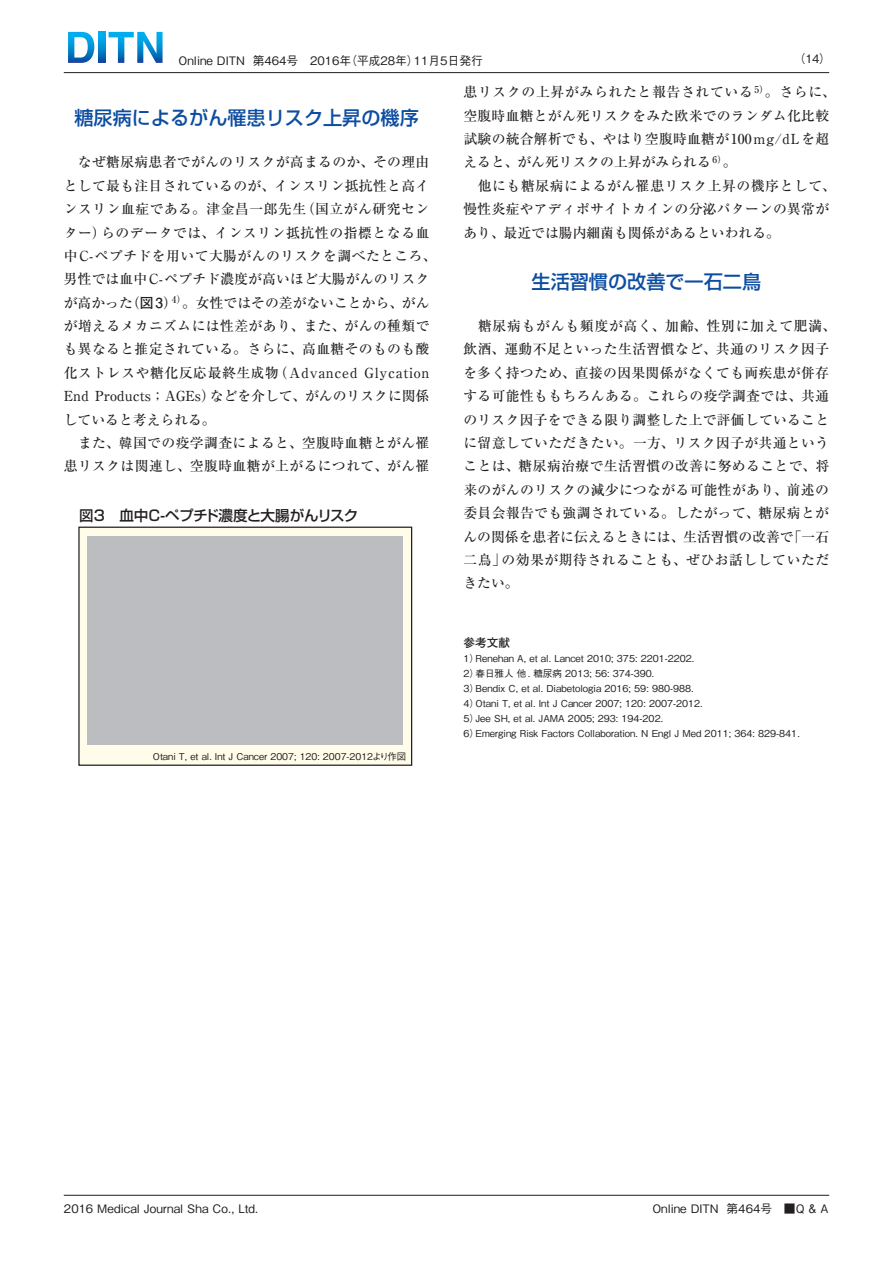
<style>
.page{position:relative;width:893px;height:1263px;background:#fff}
.page>*{position:absolute;margin:0;border:0;box-sizing:border-box;transform-origin:0 0}
.t1{font:500 19.2px "Shin Go Pro";color:#0d4da1}
.t2{font:500 14.55px "Shin Go Pro";letter-spacing:-.04em;color:#231f20}
.t3{font:500 13.8px/23.4px "Ryumin Pro";letter-spacing:.025em;color:#231f20}
.t4{font:500 13.8px/23.4px "Ryumin Pro";color:#231f20}
.t5{font:500 13.8px "Ryumin Pro";letter-spacing:.055em;color:#231f20}
.t6{font:500 13.8px "Ryumin Pro";letter-spacing:.05em;color:#231f20}
.t7{font:500 11.7px "Gothic BBB Pro";color:#231f20}
.t8{font:700 11.7px "Futo Go B101 Pro";color:#231f20}
.t9{font:500 9.6px/14.9px "Gothic BBB Pro";color:#231f20}
.t10{font:500 9.45px "Gothic BBB Pro";color:#231f20}
.t11{font:500 9.45px "Ryumin Pro";color:#231f20}
.s1{font-size:13.8px}
.s2{font-family:"Futo Go B101 Pro";font-weight:700}
</style>
<div class="page">
<svg style="left:68px;top:32px;width:26px;height:31px"></svg>
<svg style="left:99px;top:32px;width:6px;height:31px"></svg>
<svg style="left:109px;top:32px;width:54px;height:31px"></svg>
<hr style="left:64px;top:1195px;width:765px;height:1px;background:#231f20">
<hr style="left:64px;top:72px;width:765px;height:1px;background:#231f20">
<div style="left:79px;top:527px;width:333px;height:238px;background:#fffde9"></div>
<div style="left:78px;top:527px;width:334px;height:239px;border:1px solid #231f20"></div>
<div style="left:87px;top:536px;width:316px;height:208px;background:#bcbdc0"></div>
<p class="t7" style="left:179px;top:51px;width:68px">Online DITN</p>
<p class="t7" style="left:253px;top:51px;width:167px">第464号　2016 （年平成28年）</p>
<p class="t7" style="left:414px;top:51px;width:70px">11月5日発行</p>
<p class="t7" style="left:794px;top:50px;width:39px">)14(</p>
<h1 class="t1" style="left:74px;top:102px;width:346px">糖尿病によるがん罹患リスク上昇の機序</h1>
<p class="t3" style="left:64px;top:150px;width:367px;text-align:right">　なぜ糖尿病患者でがんのリスクが高まるのか、その理由として最も注目されているのが、インスリン抵抗性と高イ（国立がん研究セン</p>
<p class="t3" style="left:101px;top:196px;width:330px;text-indent:-37px">ンスリン血症である。津金昌一郎先生<br>らのデータでは、インスリン抵抗性の指標となる血</p>
<p class="t3" style="left:64px;top:220px;width:44px">ター）</p>
<p class="t3" style="left:64px;top:243px;width:374px">中C-ペプチドを用いて大腸がんのリスクを調べたところ、</p>
<p class="t3" style="left:64px;top:266px;width:367px">男性では血中C-ペプチド濃度が高いほど大腸がんのリスク</p>
<p class="t4" style="left:196px;top:290px;width:235px">女性ではその差がないことから、がん</p>
<p class="t11" style="left:172px;top:292px;width:26px">4）<span class="s1">。</span></p>
<p class="t3" style="left:126px;top:290px;width:52px">（<span class="s2">図</span> ）<span class="s2">3</span></p>
<p class="t3" style="left:64px;top:290px;width:71px">が高かった</p>
<p class="t3" style="left:64px;top:313px;width:367px">が増えるメカニズムには性差があり、また、がんの種類で</p>
<p class="t3" style="left:64px;top:337px;width:367px">も異なると推定されている。さらに、高血糖そのものも酸</p>
<p class="t6" style="left:365px;top:362px;width:66px">Glycation</p>
<p class="t6" style="left:274px;top:362px;width:85px">（Advanced</p>
<p class="t3" style="left:210px;top:360px;width:221px;text-indent:-146px">化ストレスや糖化反応最終生成物<br>などを介して、がんのリスクに関係</p>
<p class="t3" style="left:64px;top:383px;width:367px">End Products；AGEs）<br>していると考えられる。<br>　また、韓国での疫学調査によると、空腹時血糖とがん罹患リスクは関連し、空腹時血糖が上がるにつれて、がん罹</p>
<p class="t2" style="left:79px;top:504px;width:281px">図3　血中Ｃ-ペプチド濃度と大腸がんリスク</p>
<p class="t10" style="left:153px;top:749px;width:255px">Otani T, et al. Int J Cancer 2007; 120: 2007-2012より作図</p>
<p class="t11" style="left:755px;top:82px;width:26px">5）<span class="s1">。</span></p>
<p class="t3" style="left:463px;top:79px;width:367px">患リスクの上昇がみられたと報告されている<br>空腹時血糖とがん死リスクをみた欧米でのランダム化比較試験の統合解析でも、やはり空腹時血糖が100mg/dLを超</p>
<p class="t11" style="left:713px;top:152px;width:26px"><span class="s1">。</span>( 6</p>
<p class="t3" style="left:779px;top:79px;width:58px">さらに、</p>
<p class="t3" style="left:463px;top:149px;width:374px">えると、がん死リスクの上昇がみられる<br>　他にも糖尿病によるがん罹患リスク上昇の機序として、慢性炎症やアディポサイトカインの分泌パターンの異常があり、最近では腸内細菌も関係があるといわれる。</p>
<h1 class="t1" style="left:531px;top:266px;width:231px">生活習慣の改善で一石二鳥</h1>
<p class="t5" style="left:463px;top:315px;width:374px">　糖尿病もがんも頻度が高く、加齢、性別に加えて肥満、</p>
<p class="t3" style="left:463px;top:337px;width:367px">飲酒、運動不足といった生活習慣など、共通のリスク因子</p>
<p class="t3" style="left:463px;top:360px;width:367px">を多く持つため、直接の因果関係がなくても両疾患が併存</p>
<p class="t3" style="left:463px;top:383px;width:367px">する可能性ももちろんある。これらの疫学調査では、共通</p>
<p class="t3" style="left:463px;top:407px;width:367px">のリスク因子をできる限り調整した上で評価していること</p>
<p class="t3" style="left:463px;top:430px;width:367px">に留意していただきたい。一方、リスク因子が共通という</p>
<p class="t3" style="left:463px;top:453px;width:367px">ことは、糖尿病治療で生活習慣の改善に努めることで、将</p>
<p class="t3" style="left:463px;top:477px;width:367px">来のがんのリスクの減少につながる可能性があり、前述の</p>
<p class="t3" style="left:463px;top:500px;width:367px">委員会報告でも強調されている。したがって、糖尿病とが</p>
<p class="t3" style="left:788px;top:524px;width:43px">「一石</p>
<p class="t4" style="left:501px;top:524px;width:329px;text-indent:-38px">んの関係を患者に伝えるときには、生活習慣の改善で<br>の効果が期待されることも、ぜひお話ししていただ</p>
<p class="t3" style="left:463px;top:547px;width:57px">二鳥」きたい。</p>
<p class="t8" style="left:463px;top:633px;width:48px">参考文献</p>
<p class="t9" style="left:475px;top:650px;width:220px">Renehan A, et al. Lancet 2010; 375: 2201-2202.</p>
<p class="t9" style="left:475px;top:650px;width:188px;text-indent:-12px">1）<br>春日雅人他. 糖尿病 2013; 56: 374-390．</p>
<p class="t9" style="left:475px;top:665px;width:220px;text-indent:-12px">2）<br>Bendix C, et al. Diabetologia 2016; 59: 980-988.</p>
<p class="t9" style="left:475px;top:680px;width:229px;text-indent:-12px">3）<br>Otani T, et al. Int J Cancer 2007; 120: 2007-2012.</p>
<p class="t9" style="left:475px;top:695px;width:189px;text-indent:-12px">4）<br>Jee SH, et al. JAMA 2005; 293: 194-202.</p>
<p class="t9" style="left:475px;top:709px;width:326px;text-indent:-12px">5）<br>Emerging Risk Factors Collaboration N. Engl J Med 2011; 364: 829-841.</p>
<p class="t9" style="left:463px;top:724px;width:17px">6）</p>
<p class="t7" style="left:64px;top:1199px;width:196px">2016 Medical Journal Sha Co., Ltd.</p>
<p class="t7" style="left:652px;top:1199px;width:68px">Online DITN</p>
<p class="t7" style="left:727px;top:1199px;width:103px">第464号　■Q &amp; A</p>
</div>
